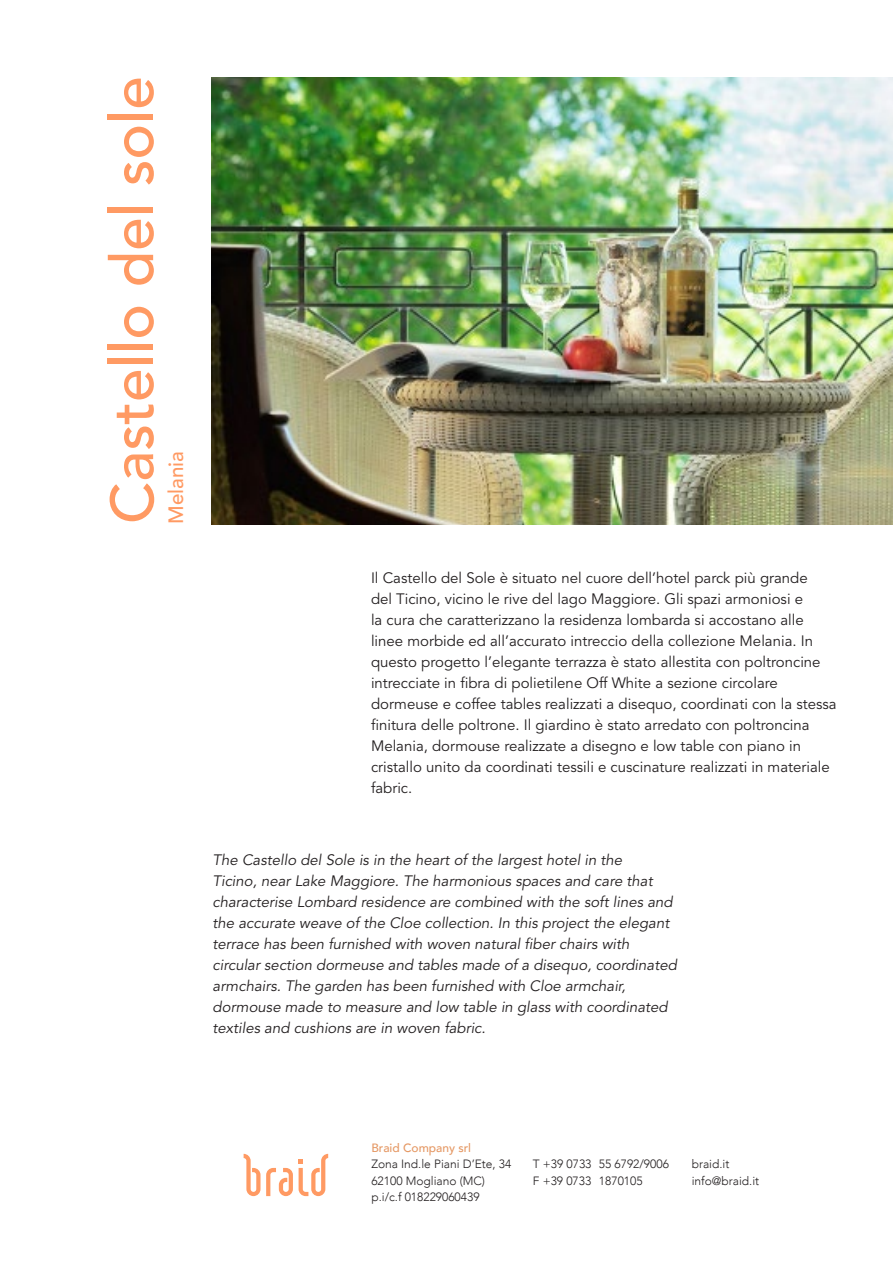
<style>
.page{position:relative;width:893px;height:1263px;background:#fff}
.page>*{position:absolute;margin:0;border:0;box-sizing:border-box;transform-origin:0 0}
.t1{font:500 60px "Avenir LT Std";color:#ff9a63}
.t2{font:500 20.55px "Avenir LT Std";color:#ff9a63}
.t3{font:15px/21px "Avenir LT Std";color:#231f20}
.t4{font:italic 15px/21px "Avenir LT Std";color:#231f20}
.t5{font:300 12px/16.5px "Avenir";color:#231f20}
.t6{font:500 12px "Avenir";color:#e59864}
</style>
<div class="page">
<svg style="left:244px;top:1154px;width:16px;height:42px"></svg>
<svg style="left:299px;top:1154px;width:29px;height:42px"></svg>
<svg style="left:266px;top:1168px;width:27px;height:28px"></svg>
<img style="left:211px;top:77px;width:682px;height:447px">
<p class="t1" style="left:98px;top:524px;width:449px;rotate:-90deg">Castello del sole</p>
<p class="t2" style="left:164px;top:524px;width:74px;rotate:-90deg">Melania</p>
<p class="t3" style="left:371px;top:568px;width:467px">Il Castello del Sole è situato nel cuore dell’hotel parck più grande<br>del Ticino, vicino le rive del lago Maggiore. Gli spazi armoniosi e<br>la cura che caratterizzano la residenza lombarda si accostano alle linee morbide ed all’accurato intreccio della collezione Melania. In questo progetto l’elegante terrazza è stato allestita con poltroncine intrecciate in fibra di polietilene Off White a sezione circolare dormeuse e coffee tables realizzati a disequo, coordinati con la stessa finitura delle poltrone. Il giardino è stato arredato con poltroncina Melania, dormouse realizzate a disegno e low table con piano in cristallo unito da coordinati tessili e cuscinature realizzati in materiale fabric.</p>
<p class="t4" style="left:213px;top:850px;width:466px">The Castello del Sole is in the heart of the largest hotel in the<br>Ticino, near Lake Maggiore. The harmonious spaces and care that characterise Lombard residence are combined with the soft lines and the accurate weave of the Cloe collection. In this project the elegant terrace has been furnished with woven natural fiber chairs with circular section dormeuse and tables made of a disequo, coordinated armchairs. The garden has been furnished with Cloe armchair, dormouse made to measure and low table in glass with coordinated textiles and cushions are in woven fabric.</p>
<p class="t6" style="left:371px;top:1137px;width:101px">Braid Company srl</p>
<p class="t5" style="left:371px;top:1156px;width:141px">Zona Ind.le Piani D’Ete, 34<br>62100 Mogliano (MC) p.i/c.f 018229060439</p>
<p class="t5" style="left:533px;top:1156px;width:137px">T +39 0733 55 6792/9006<br>F +39 0733 1870105</p>
<p class="t5" style="left:692px;top:1156px;width:69px">braid.it info@braid.it</p>
</div>
